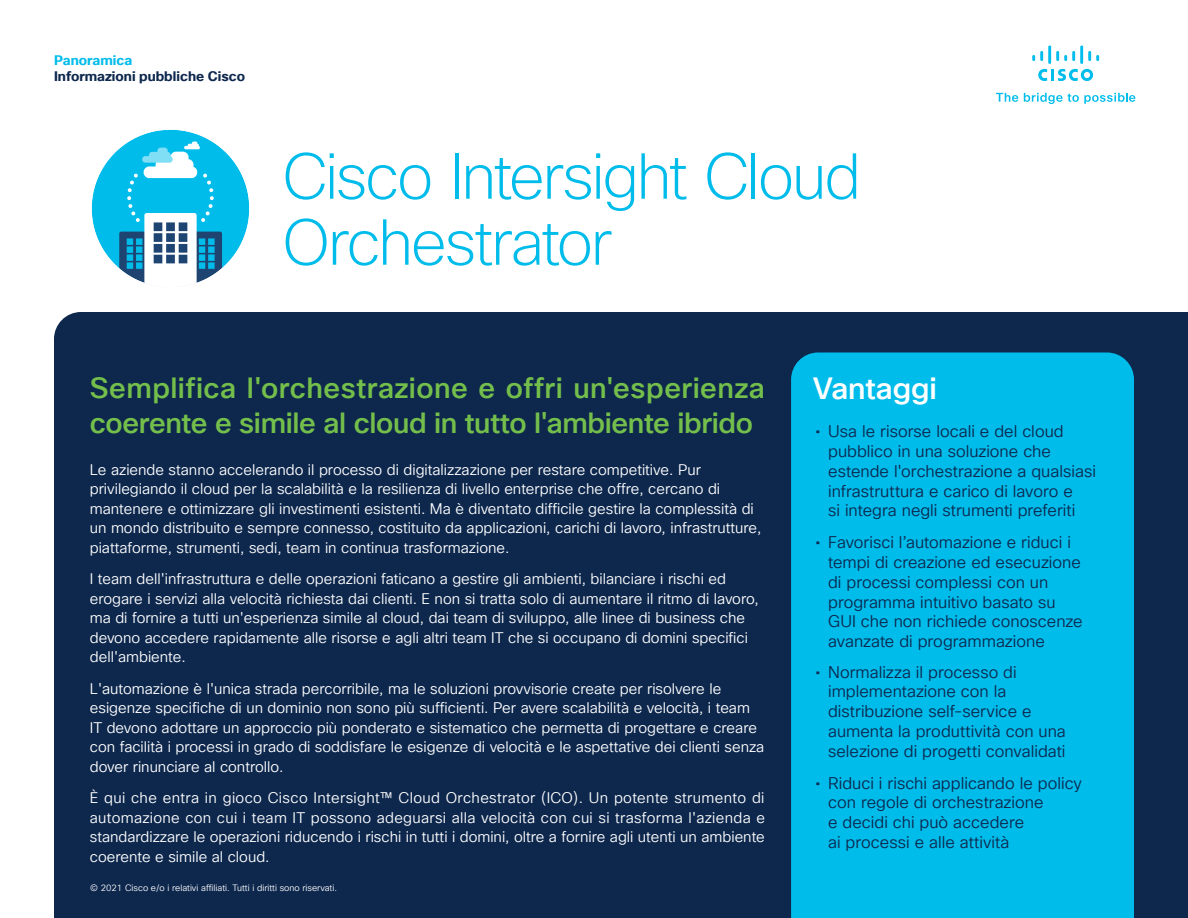
<style>
.page{position:relative;width:1188px;height:918px;background:#fff}
.page>*{position:absolute;margin:0;border:0;box-sizing:border-box;transform-origin:0 0}
.Title_Headline{font:200 63px/66px "Cisco Sans TT";letter-spacing:-.035em;color:#00bceb}
.Sidebar_Heading_Whit{font:500 30px "Cisco Sans TT";letter-spacing:-.005em;color:#fff}
.Intro_Heading-Green{font:500 28.5px/34.5px "Cisco Sans TT";letter-spacing:.01em;color:#74bf4b}
.t1{font:16.5px/19.8px "Cisco Sans TT Light";color:#0d274d}
.Body_White{font:15px/19.5px "Cisco Sans TT Light";color:#fff}
.t2{font:700 13.5px "Cisco Sans TT";color:#0d274d}
.t3{font:700 13.5px "Cisco Sans TT";color:#00bceb}
.Footer_white{font:9px "Cisco Sans TT Light";color:#fff}
.s1{font-family:"Cisco Sans TT"}
</style>
<div class="page">
<svg style="left:996px;top:93px;width:22px;height:9px"></svg>
<svg style="left:1024px;top:93px;width:111px;height:11px"></svg>
<svg style="left:1038px;top:69px;width:55px;height:12px"></svg>
<svg style="left:1032px;top:51px;width:11px;height:10px"></svg>
<hr style="left:1048px;top:45px;width:3px;height:19px;background:#00bdeb">
<svg style="left:1056px;top:51px;width:19px;height:10px"></svg>
<hr style="left:1080px;top:45px;width:3px;height:19px;background:#00bdeb">
<svg style="left:1088px;top:51px;width:11px;height:10px"></svg>
<div style="left:54px;top:312px;width:1134px;height:606px;background:#0d274d"></div>
<div style="left:791px;top:352px;width:343px;height:566px;background:#00bceb"></div>
<img style="left:90px;top:128px;width:162px;height:162px;border-radius:81px">
<p class="t3" style="left:54px;top:51px;width:80px">Panoramica</p>
<p class="t2" style="left:54px;top:67px;width:193px">Informazioni pubbliche Cisco</p>
<p class="Title_Headline" style="left:282px;top:146px;width:580px">Cisco Intersight Cloud<br>Orchestrator</p>
<p class="Intro_Heading-Green" style="left:90px;top:372px;width:677px">Semplifica l'orchestrazione e offri un'esperienza coerente e simile al cloud in tutto l'ambiente ibrido</p>
<p class="Body_White" style="left:90px;top:460px;width:673px">Le aziende stanno accelerando il processo di digitalizzazione per restare competitive. Pur privilegiando il cloud per la scalabilità e la resilienza di livello enterprise che offre, cercano di mantenere e ottimizzare gli investimenti esistenti. Ma è diventato difficile gestire la complessità di un mondo distribuito e sempre connesso, costituito da applicazioni, carichi di lavoro, infrastrutture, piattaforme, strumenti, sedi, team in continua trasformazione.</p>
<p class="Body_White" style="left:90px;top:570px;width:671px">I team dell'infrastruttura e delle operazioni faticano a gestire gli ambienti, bilanciare i rischi ed erogare i servizi alla velocità richiesta dai clienti. E non si tratta solo di aumentare il ritmo di lavoro, ma di fornire a tutti un'esperienza simile al cloud, dai team di sviluppo, alle linee di business che devono accedere rapidamente alle risorse e agli altri team IT che si occupano di domini specifici dell'ambiente.</p>
<p class="Body_White" style="left:90px;top:679px;width:676px">L'automazione è l'unica strada percorribile, ma le soluzioni provvisorie create per risolvere le esigenze specifiche di un dominio non sono più sufficienti. Per avere scalabilità e velocità, i team IT devono adottare un approccio più ponderato e sistematico che permetta di progettare e creare con facilità i processi in grado di soddisfare le esigenze di velocità e le aspettative dei clienti senza dover rinunciare al controllo.</p>
<p class="Body_White" style="left:90px;top:789px;width:677px;text-align:justify">È qui che entra in gioco Cisco Intersight™ Cloud Orchestrator (ICO). Un potente strumento di automazione con cui i team IT possono adeguarsi alla velocità con cui si trasforma l'azienda e standardizzare le operazioni riducendo i rischi in tutti i domini, oltre a fornire agli utenti un ambiente coerente e simile al cloud.</p>
<p class="Footer_white" style="left:90px;top:882px;width:248px">© 2021 Cisco e/o i relativi affiliati. Tutti i diritti sono riservati.</p>
<p class="Sidebar_Heading_Whit" style="left:813px;top:369px;width:125px">Vantaggi</p>
<p class="t1" style="left:828px;top:422px;width:269px;text-indent:-13px"><span class="s1">•</span> Usa le risorse locali e del cloud pubblico in una soluzione che estende l'orchestrazione a qualsiasi infrastruttura e carico di lavoro e<br>si integra negli strumenti preferiti</p>
<p class="t1" style="left:828px;top:533px;width:256px;text-indent:-13px"><span class="s1">•</span> Favorisci l’automazione e riduci i tempi di creazione ed esecuzione di processi complessi con un programma intuitivo basato su<br>GUI che non richiede conoscenze avanzate di programmazione</p>
<p class="t1" style="left:828px;top:662px;width:239px;text-indent:-13px"><span class="s1">•</span> Normalizza il processo di implementazione con la distribuzione self-service e aumenta la produttività con una selezione di progetti convalidati</p>
<p class="t1" style="left:828px;top:773px;width:255px;text-indent:-13px"><span class="s1">•</span> Riduci i rischi applicando le policy con regole di orchestrazione<br>e decidi chi può accedere<br>ai processi e alle attività</p>
</div>
